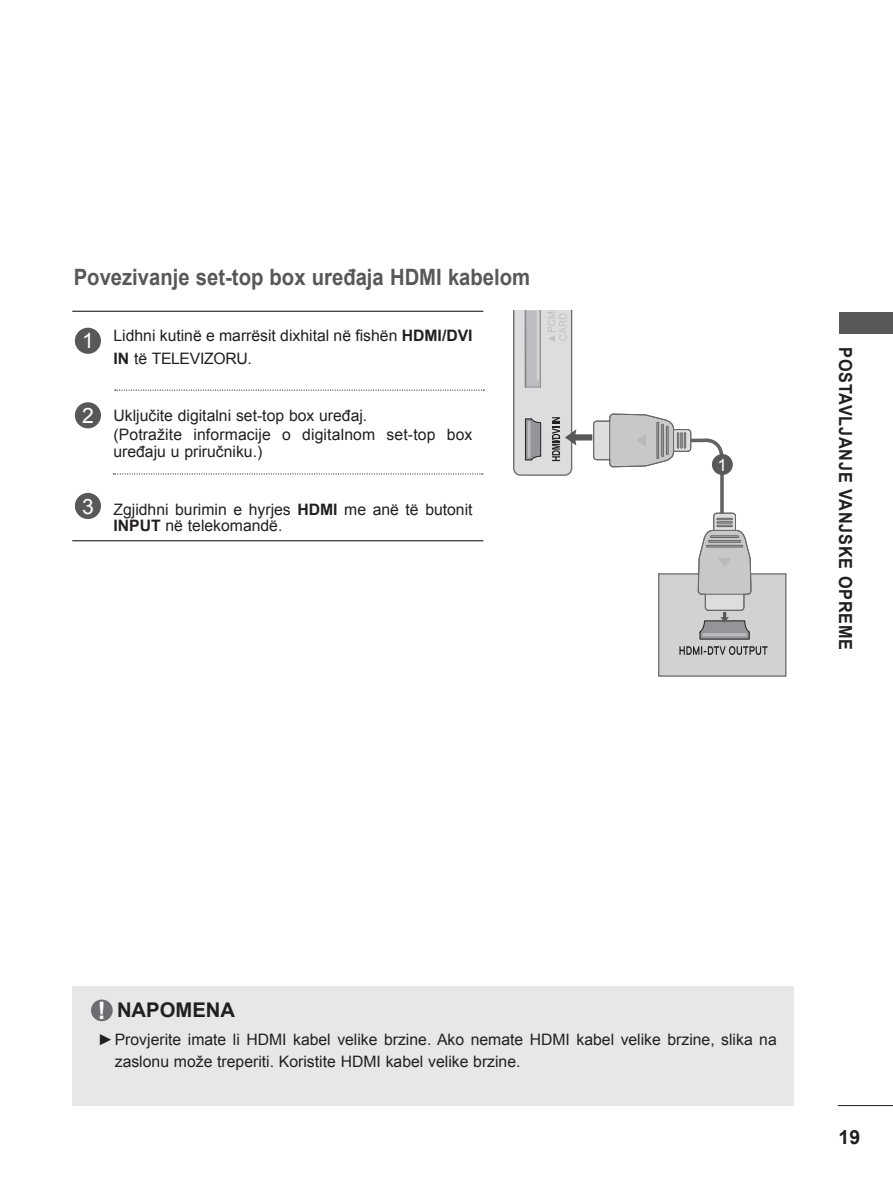
<style>
.page{position:relative;width:893px;height:1191px;background:#fff}
.page>*{position:absolute;margin:0;border:0;box-sizing:border-box;transform-origin:0 0}
.t1{font:700 24px "Arial";color:#fff}
.contents_body_head_1{font:700 22.5px "Arial";color:#57585a;scale:.9 1}
.body_main{font:21.15px "Arial";color:#fff}
.body_main-2{font:700 20.25px "Arial";color:#231f20}
.t2{font:700 19.5px "Arial";color:#231f20}
.t3{font:700 18px "Arial";letter-spacing:.05em;color:#231f20;scale:.9 1}
.body_main-3{font:16.95px "Arial";color:#fff}
.body_main-4{font:15.75px/16.5px "Arial";color:#231f20}
.body_main_10_5pt{font:15.75px/22.5px "Arial";color:#231f20}
.s1{font-weight:700}
</style>
<div class="page">
<hr style="left:838px;top:1105px;width:55px;height:1px;background:#231f20">
<div style="left:839px;top:313px;width:54px;height:21px;background:#57585a"></div>
<hr style="left:72px;top:311px;width:411px;height:1px;background:#231f20">
<hr style="left:72px;top:540px;width:411px;height:1px;background:#231f20">
<svg style="left:115px;top:389px;width:369px;height:2px"></svg>
<svg style="left:113px;top:473px;width:370px;height:1px"></svg>
<div style="left:75px;top:328px;width:26px;height:26px;background:#57585a;border-radius:50%"></div>
<div style="left:75px;top:402px;width:26px;height:26px;background:#57585a;border-radius:50%"></div>
<div style="left:75px;top:493px;width:26px;height:26px;background:#57585a;border-radius:50%"></div>
<div style="left:72px;top:986px;width:722px;height:120px;background:#e6e7e9"></div>
<div style="left:91px;top:999px;width:22px;height:22px;background:#6c6d70;border-radius:50%"></div>
<div style="left:658px;top:573px;width:128px;height:103px;background:#d1d2d4;border:1px solid #636366"></div>
<svg style="left:679px;top:646px;width:89px;height:9px"></svg>
<svg style="left:513px;top:310px;width:239px;height:330px"></svg>
<div style="left:712px;top:454px;width:21px;height:21px;background:#57585a;border-radius:50%"></div>
<p class="contents_body_head_1" style="left:74px;top:262px;width:509px">Povezivanje set-top box uređaja HDMI kabelom</p>
<p class="body_main" style="left:82px;top:327px;width:13px">1</p>
<p class="body_main-4" style="left:113px;top:324px;width:361px;line-height:22.5px">Lidhni kutinë e marrësit dixhital në fishën <span class="s1">HDMI/DVI<br>IN</span> të TELEVIZORU.</p>
<p class="body_main" style="left:82px;top:402px;width:13px">2</p>
<p class="body_main-4" style="left:113px;top:407px;width:255px">Uključite digitalni set-top box uređaj.</p>
<p class="body_main-4" style="left:113px;top:426px;width:360px">(Potražite informacije o digitalnom set-top box uređaju u priručniku.)</p>
<p class="body_main" style="left:82px;top:492px;width:13px">3</p>
<p class="body_main-4" style="left:113px;top:501px;width:361px">Zgjidhni burimin e hyrjes <span class="s1">HDMI</span> me anë të butonit<br><span class="s1">INPUT</span> në telekomandë.</p>
<p class="body_main-3" style="left:718px;top:453px;width:11px">1</p>
<p class="t3" style="left:857px;top:347px;width:338px;rotate:90deg">POSTAVLJANJE VANJSKE OPREME</p>
<h1 class="t1" style="left:98px;top:995px;width:9px">!</h1>
<p class="body_main-2" style="left:117px;top:996px;width:120px">NAPOMENA</p>
<p class="body_main_10_5pt" style="left:115px;top:1028px;width:663px;text-indent:-17px">►Provjerite imate li HDMI kabel velike brzine. Ako nemate HDMI kabel velike brzine, slika na zaslonu može treperiti. Koristite HDMI kabel velike brzine.</p>
<p class="t2" style="left:838px;top:1124px;width:23px">19</p>
</div>
